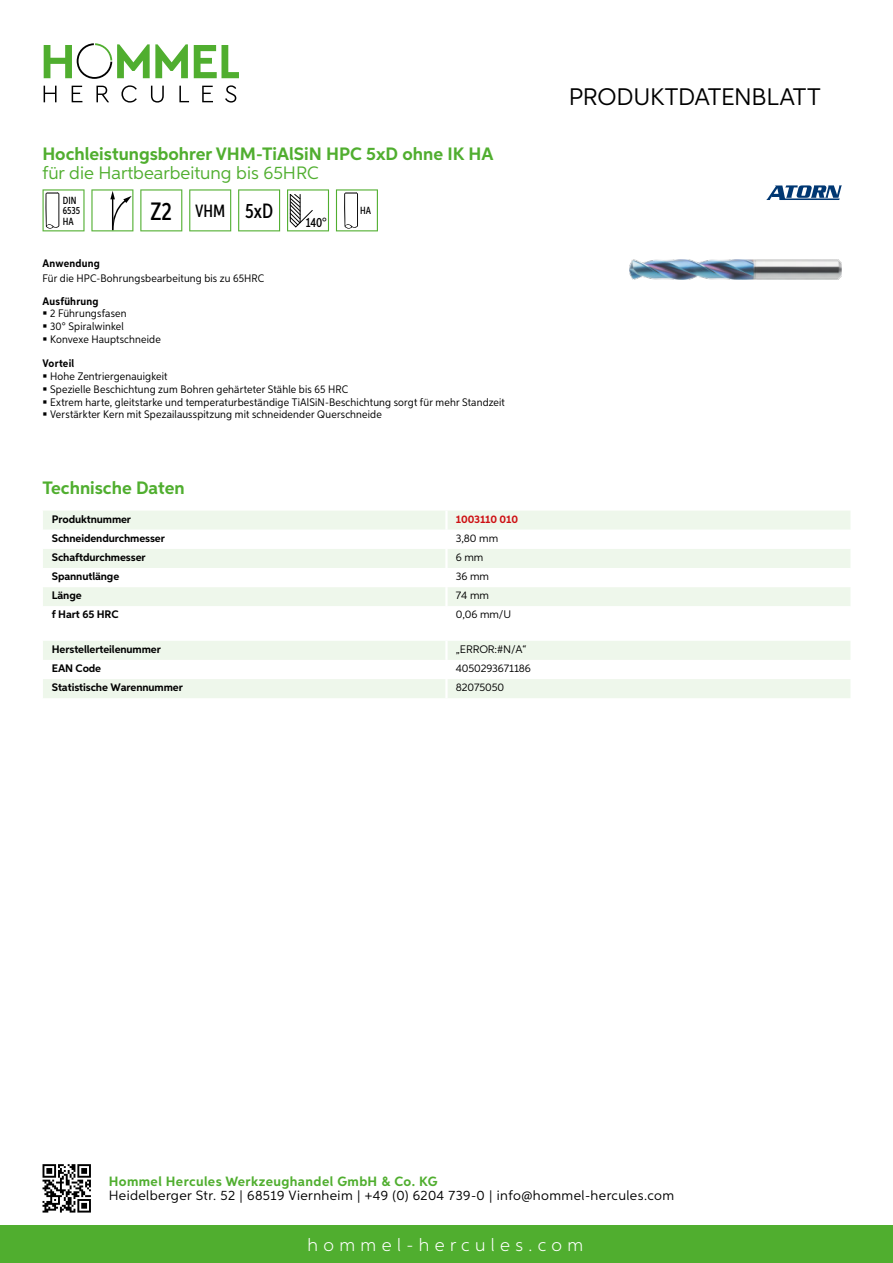
<style>
.page{position:relative;width:893px;height:1263px;background:#fff}
.page>*{position:absolute;margin:0;border:0;box-sizing:border-box;transform-origin:0 0}
.t1{font:24px "Aspira";letter-spacing:-.01em;color:#000}
.t2{font:700 18px "Aspira";color:#50ae2f}
.t3{font:18px "Aspira";color:#50ae2f}
.t4{font:300 18px "Aspira";letter-spacing:.3em;color:#fff}
.t5{font:500 17.85px "Aspira XX Nar";color:#000}
.t6{font:13.5px "Aspira";letter-spacing:.03em;color:#000}
.t7{font:700 13.5px "Aspira";letter-spacing:.03em;color:#50ae2f}
.t8{font:500 13.35px "Aspira XX Nar";color:#000}
.t9{font:10.95px/12.8px "Aspira Nar";letter-spacing:.015em;color:#000}
.t10{font:700 10.95px "Aspira";letter-spacing:-.01em;color:#000}
.t11{font:10.95px "Aspira";letter-spacing:-.01em;color:#000}
.t12{font:700 10.95px "Aspira Nar";letter-spacing:.02em;color:#000}
.t13{font:700 10.95px "Aspira";letter-spacing:-.01em;color:#cd1013}
.t14{font:500 10.35px/10.4px "Aspira XX Nar";color:#000}
.s1{font-size:25.2px}
.s2{font-size:20.7px}
</style>
<div class="page">
<div style="left:0;top:1226px;width:893px;height:37px;background:#50ae2f"></div>
<svg style="left:43px;top:1164px;width:48px;height:48px"></svg>
<svg style="left:194px;top:45px;width:45px;height:33px"></svg>
<svg style="left:44px;top:43px;width:144px;height:36px"></svg>
<svg style="left:44px;top:86px;width:13px;height:16px"></svg>
<svg style="left:72px;top:86px;width:10px;height:16px"></svg>
<svg style="left:96px;top:86px;width:13px;height:16px"></svg>
<svg style="left:121px;top:85px;width:16px;height:18px"></svg>
<svg style="left:151px;top:86px;width:13px;height:17px"></svg>
<svg style="left:179px;top:86px;width:10px;height:16px"></svg>
<svg style="left:202px;top:86px;width:11px;height:16px"></svg>
<svg style="left:225px;top:85px;width:11px;height:18px"></svg>
<div style="left:43px;top:511px;width:807px;height:19px;background:#eef7eb"></div>
<svg style="left:43px;top:549px;width:807px;height:57px;fill:#eef7eb"></svg>
<hr style="left:445px;top:511px;width:3px;height:19px;background:#fff">
<hr style="left:445px;top:549px;width:3px;height:19px;background:#fff">
<hr style="left:445px;top:568px;width:3px;height:19px;background:#fff">
<hr style="left:445px;top:587px;width:3px;height:19px;background:#fff">
<svg style="left:43px;top:641px;width:807px;height:57px"></svg>
<hr style="left:445px;top:679px;width:3px;height:19px;background:#fff">
<svg style="left:43px;top:189px;width:42px;height:42px"></svg>
<svg style="left:91px;top:189px;width:42px;height:42px"></svg>
<svg style="left:140px;top:189px;width:42px;height:42px"></svg>
<svg style="left:189px;top:189px;width:42px;height:42px"></svg>
<svg style="left:238px;top:189px;width:42px;height:42px"></svg>
<svg style="left:287px;top:189px;width:42px;height:42px"></svg>
<svg style="left:336px;top:189px;width:42px;height:42px"></svg>
<img style="left:629px;top:259px;width:213px;height:20px">
<svg style="left:766px;top:185px;width:76px;height:15px"></svg>
<h2 class="t2" style="left:43px;top:142px;width:452px">Hochleistungsbohrer VHM-TiAlSiN HPC 5xD ohne IK HA</h2>
<h2 class="t3" style="left:43px;top:162px;width:278px">für die Hartbearbeitung bis 65HRC</h2>
<p class="t14" style="left:63px;top:195px;width:19px">DIN<br>6535<br>HA</p>
<h3 class="t5" style="left:151px;top:200px;width:124px"><span class="s1">Z2</span> VHM <span class="s2">5xD</span></h3>
<p class="t8" style="left:306px;top:215px;width:22px">140°</p>
<p class="t14" style="left:360px;top:205px;width:12px">HA</p>
<p class="t12" style="left:43px;top:257px;width:59px">Anwendung</p>
<p class="t9" style="left:43px;top:272px;width:223px">Für die HPC-Bohrungsbearbeitung bis zu 65HRC</p>
<p class="t12" style="left:43px;top:294px;width:58px">Ausführung</p>
<p class="t9" style="left:50px;top:307px;width:112px">2 Führungsfasen<br>30° Spiralwinkel<br>Konvexe Hauptschneide</p>
<p class="t12" style="left:43px;top:357px;width:33px">Vorteil</p>
<p class="t9" style="left:50px;top:370px;width:456px">Hohe Zentriergenauigkeit<br>Spezielle Beschichtung zum Bohren gehärteter Stähle bis 65 HRC<br>Extrem harte, gleitstarke und temperaturbeständige TiAlSiN-Beschichtung sorgt für mehr Standzeit Verstärkter Kern mit Spezailausspitzung mit schneidender Querschneide</p>
<h2 class="t2" style="left:43px;top:476px;width:144px">Technische Daten</h2>
<p class="t10" style="left:52px;top:512px;width:81px">Produktnummer</p>
<p class="t13" style="left:456px;top:512px;width:64px">1003110 010</p>
<p class="t10" style="left:52px;top:531px;width:115px">Schneidendurchmesser</p>
<p class="t11" style="left:456px;top:531px;width:44px">3,80 mm</p>
<p class="t10" style="left:52px;top:550px;width:95px">Schaftdurchmesser</p>
<p class="t11" style="left:456px;top:550px;width:29px">6 mm</p>
<p class="t10" style="left:52px;top:569px;width:69px">Spannutlänge</p>
<p class="t11" style="left:456px;top:569px;width:35px">36 mm</p>
<p class="t10" style="left:52px;top:588px;width:31px">Länge</p>
<p class="t11" style="left:456px;top:589px;width:35px">74 mm</p>
<p class="t10" style="left:52px;top:608px;width:68px">f Hart 65 HRC</p>
<p class="t11" style="left:456px;top:608px;width:55px">0,06 mm/U</p>
<p class="t10" style="left:52px;top:642px;width:111px">Herstellerteilenummer</p>
<p class="t11" style="left:456px;top:642px;width:12px">„ERROR</p>
<p class="t11" style="left:495px;top:642px;width:33px">:#N/A“</p>
<p class="t10" style="left:52px;top:661px;width:51px">EAN Code</p>
<p class="t11" style="left:456px;top:661px;width:77px">4050293671186</p>
<p class="t10" style="left:52px;top:680px;width:132px">Statistische Warennummer</p>
<p class="t11" style="left:456px;top:680px;width:50px">82075050</p>
<h1 class="t1" style="left:569px;top:82px;width:253px">Produktdatenblatt</h1>
<p class="t7" style="left:109px;top:1172px;width:330px">Hommel Hercules Werkzeughandel GmbH &amp; Co. KG</p>
<p class="t6" style="left:109px;top:1187px;width:567px">Heidelberger Str. 52 | 68519 Viernheim | +49 (0) 6204 739-0 | info@hommel-hercules.com</p>
<h2 class="t4" style="left:307px;top:1234px;width:277px">hommel-hercules.com</h2>
</div>
